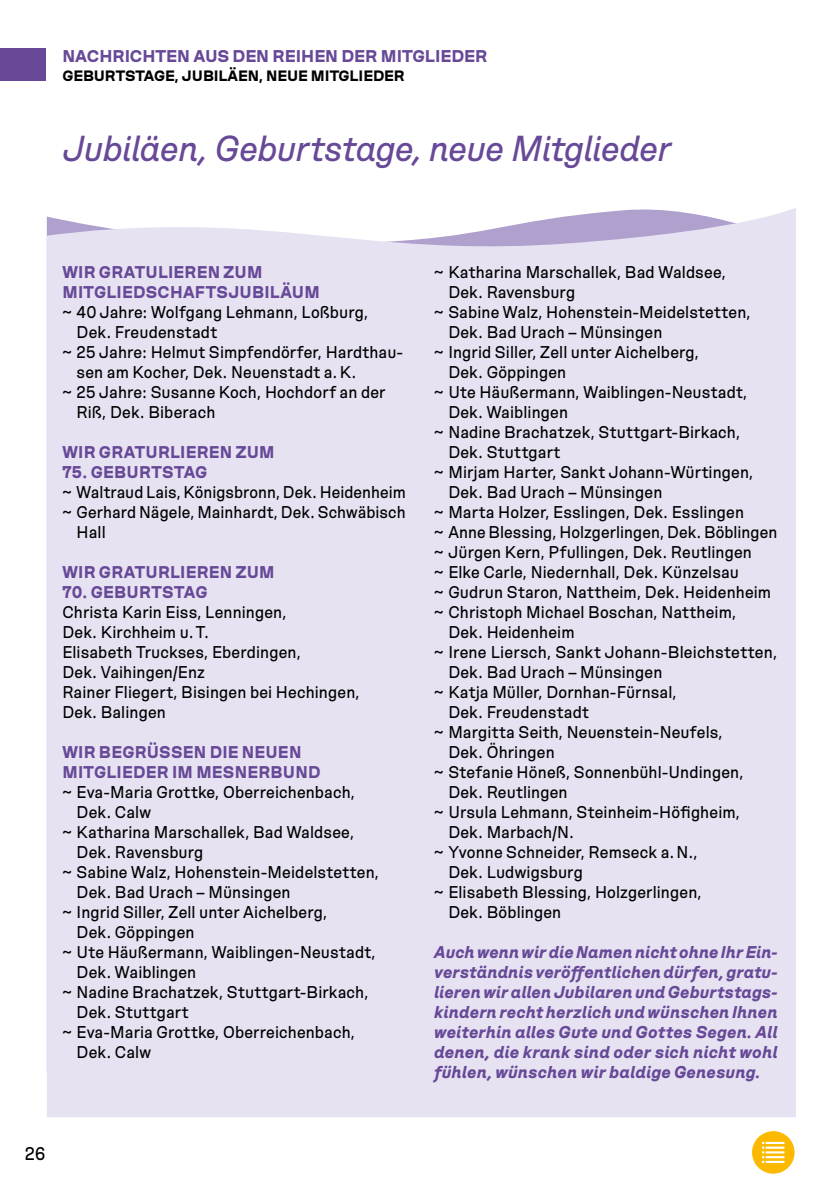
<style>
.page{position:relative;width:840px;height:1191px;background:#fff}
.page>*{position:absolute;margin:0;border:0;box-sizing:border-box;transform-origin:0 0}
.Headline_18pt_beige_kursiv{font:italic 36px "Hope Sans";letter-spacing:-.01em;color:#674997}
.t1{font:18.4px "Hope Sans";color:#000}
.Geburtstage{font:17px/20px "Hope Sans";letter-spacing:.01em;color:#000}
.Neue_Mitglieder_Einzug{font:italic 700 17px/20px "Hope Sans";letter-spacing:.01em;color:#674997;text-align:justify;scale:.96 1}
.Geburtstage-2{font:700 17px/20px "Hope Sans";letter-spacing:.01em;color:#674997}
.Geburtstage-3{font:17px/20px "Hope Sans";letter-spacing:.01em;color:#000;scale:.96 1}
.t2{font:700 15px "Hope Sans";color:#000}
</style>
<div class="page">
<div style="left:47px;top:208px;width:748px;height:909px;background:#e6e2f2"></div>
<div style="left:0;top:49px;width:45px;height:32px;background:#674997"></div>
<div style="left:752px;top:1132px;width:41px;height:40px;background:#fbba00;border-radius:50%"></div>
<div style="left:751px;top:1131px;width:43px;height:42px;border:2px solid #fbba00;border-radius:50%"></div>
<svg style="left:762px;top:1141px;width:22px;height:22px"></svg>
<p class="Geburtstage-2" style="left:62px;top:46px;width:426px">NACHRICHTEN AUS DEN REIHEN DER MITGLIEDER</p>
<p class="t2" style="left:62px;top:67px;width:344px">GEBURTSTAGE, JUBILÄEN, NEUE MITGLIEDER</p>
<p class="Headline_18pt_beige_kursiv" style="left:62px;top:127px;width:610px">Jubiläen, Geburtstage, neue Mitglieder</p>
<p class="Geburtstage-2" style="left:62px;top:262px;width:259px">WIR GRATULIEREN ZUM<br>MITGLIEDSCHAFTSJUBILÄUM</p>
<p class="Geburtstage" style="left:77px;top:302px;width:293px;text-indent:-14px">~ 40 Jahre: Wolfgang Lehmann, Loßburg,<br>Dek. Freudenstadt</p>
<p class="Geburtstage" style="left:77px;top:342px;width:327px;text-indent:-14px">~ 25 Jahre: Helmut Simpfendörfer, Hardthau&shy;sen am Kocher, Dek. Neuenstadt a.K.</p>
<p class="Geburtstage" style="left:77px;top:382px;width:310px;text-indent:-14px">~ 25 Jahre: Susanne Koch, Hochdorf an der<br>Riß, Dek. Biberach</p>
<p class="Geburtstage-2" style="left:62px;top:442px;width:213px">WIR GRATURLIEREN ZUM</p>
<p class="Geburtstage-2" style="left:62px;top:462px;width:146px">75. GEBURTSTAG</p>
<p class="Geburtstage-3" style="left:62px;top:482px;width:359px">~ Waltraud Lais, Königsbronn, Dek. Heidenheim</p>
<p class="Geburtstage-3" style="left:77px;top:502px;width:344px;text-indent:-14px">~ Gerhard Nägele, Mainhardt, Dek. Schwäbisch<br>Hall</p>
<p class="Geburtstage-2" style="left:62px;top:562px;width:213px">WIR GRATURLIEREN ZUM</p>
<p class="Geburtstage-2" style="left:62px;top:582px;width:146px">70. GEBURTSTAG</p>
<p class="Geburtstage" style="left:62px;top:602px;width:226px">Christa Karin Eiss, Lenningen,</p>
<p class="Geburtstage" style="left:62px;top:622px;width:148px">Dek. Kirchheim u.T.</p>
<p class="Geburtstage" style="left:62px;top:642px;width:240px">Elisabeth Truckses, Eberdingen,</p>
<p class="Geburtstage" style="left:62px;top:662px;width:144px">Dek. Vaihingen/Enz</p>
<p class="Geburtstage" style="left:62px;top:682px;width:299px">Rainer Fliegert, Bisingen bei Hechingen,</p>
<p class="Geburtstage" style="left:62px;top:702px;width:105px">Dek. Balingen</p>
<p class="Geburtstage-2" style="left:62px;top:742px;width:259px">WIR BEGRÜSSEN DIE NEUEN<br>MITGLIEDER IM MESNERBUND</p>
<p class="Geburtstage" style="left:77px;top:782px;width:280px;text-indent:-14px">~ Eva-Maria Grottke, Oberreichenbach,<br>Dek. Calw</p>
<p class="Geburtstage" style="left:77px;top:822px;width:279px;text-indent:-14px">~ Katharina Marschallek, Bad Waldsee,<br>Dek. Ravensburg</p>
<p class="Geburtstage" style="left:77px;top:862px;width:304px;text-indent:-14px">~ Sabine Walz, Hohenstein-Meidelstetten,<br>Dek. Bad Urach – Münsingen</p>
<p class="Geburtstage" style="left:77px;top:902px;width:252px;text-indent:-14px">~ Ingrid Siller, Zell unter Aichelberg,<br>Dek. Göppingen</p>
<p class="Geburtstage" style="left:77px;top:942px;width:300px;text-indent:-14px">~ Ute Häußermann, Waiblingen-Neustadt,<br>Dek. Waiblingen</p>
<p class="Geburtstage" style="left:77px;top:982px;width:293px;text-indent:-14px">~ Nadine Brachatzek, Stuttgart-Birkach,<br>Dek. Stuttgart</p>
<p class="Geburtstage" style="left:77px;top:1022px;width:280px;text-indent:-14px">~ Eva-Maria Grottke, Oberreichenbach,<br>Dek. Calw</p>
<p class="t1" style="left:25px;top:1142px;width:22px">26</p>
<p class="Geburtstage" style="left:448px;top:262px;width:279px;text-indent:-14px">~ Katharina Marschallek, Bad Waldsee,<br>Dek. Ravensburg</p>
<p class="Geburtstage" style="left:448px;top:302px;width:304px;text-indent:-14px">~ Sabine Walz, Hohenstein-Meidelstetten,<br>Dek. Bad Urach – Münsingen</p>
<p class="Geburtstage" style="left:448px;top:342px;width:252px;text-indent:-14px">~ Ingrid Siller, Zell unter Aichelberg,<br>Dek. Göppingen</p>
<p class="Geburtstage" style="left:448px;top:382px;width:300px;text-indent:-14px">~ Ute Häußermann, Waiblingen-Neustadt,<br>Dek. Waiblingen</p>
<p class="Geburtstage" style="left:448px;top:422px;width:293px;text-indent:-14px">~ Nadine Brachatzek, Stuttgart-Birkach,<br>Dek. Stuttgart</p>
<p class="Geburtstage" style="left:448px;top:462px;width:306px;text-indent:-14px">~ Mirjam Harter, Sankt Johann-Würtingen,<br>Dek. Bad Urach – Münsingen</p>
<p class="Geburtstage" style="left:434px;top:502px;width:311px">~ Marta Holzer, Esslingen, Dek. Esslingen</p>
<p class="Geburtstage" style="left:434px;top:522px;width:344px">~ Anne Blessing, Holzgerlingen, Dek. Böblingen</p>
<p class="Geburtstage" style="left:434px;top:542px;width:319px">~ Jürgen Kern, Pfullingen, Dek. Reutlingen</p>
<p class="Geburtstage" style="left:434px;top:562px;width:306px">~ Elke Carle, Niedernhall, Dek. Künzelsau</p>
<p class="Geburtstage" style="left:434px;top:582px;width:338px">~ Gudrun Staron, Nattheim, Dek. Heidenheim</p>
<p class="Geburtstage" style="left:448px;top:602px;width:289px;text-indent:-14px">~ Christoph Michael Boschan, Nattheim,<br>Dek. Heidenheim</p>
<p class="Geburtstage" style="left:448px;top:642px;width:330px;text-indent:-14px">~ Irene Liersch, Sankt Johann-Bleichstetten,<br>Dek. Bad Urach – Münsingen</p>
<p class="Geburtstage" style="left:448px;top:682px;width:230px;text-indent:-14px">~ Katja Müller, Dornhan-Fürnsal,<br>Dek. Freudenstadt</p>
<p class="Geburtstage" style="left:448px;top:722px;width:276px;text-indent:-14px">~ Margitta Seith, Neuenstein-Neufels,<br>Dek. Öhringen</p>
<p class="Geburtstage" style="left:448px;top:762px;width:296px;text-indent:-14px">~ Stefanie Höneß, Sonnenbühl-Undingen,<br>Dek. Reutlingen</p>
<p class="Geburtstage" style="left:448px;top:802px;width:293px;text-indent:-14px">~ Ursula Lehmann, Steinheim-Höfigheim,<br>Dek. Marbach/N.</p>
<p class="Geburtstage" style="left:448px;top:842px;width:251px;text-indent:-14px">~ Yvonne Schneider, Remseck a.N.,<br>Dek. Ludwigsburg</p>
<p class="Geburtstage" style="left:448px;top:882px;width:255px;text-indent:-14px">~ Elisabeth Blessing, Holzgerlingen,<br>Dek. Böblingen</p>
<p class="Neue_Mitglieder_Einzug" style="left:434px;top:942px;width:359px">Auch wenn wir die Namen nicht ohne Ihr Ein&shy;verständnis veröffentlichen dürfen, gratu&shy;lieren wir allen Jubilaren und Geburtstags&shy;kindern recht herzlich und wünschen Ihnen weiterhin alles Gute und Gottes Segen. All denen, die krank sind oder sich nicht wohl fühlen, wünschen wir baldige Genesung.</p>
</div>
